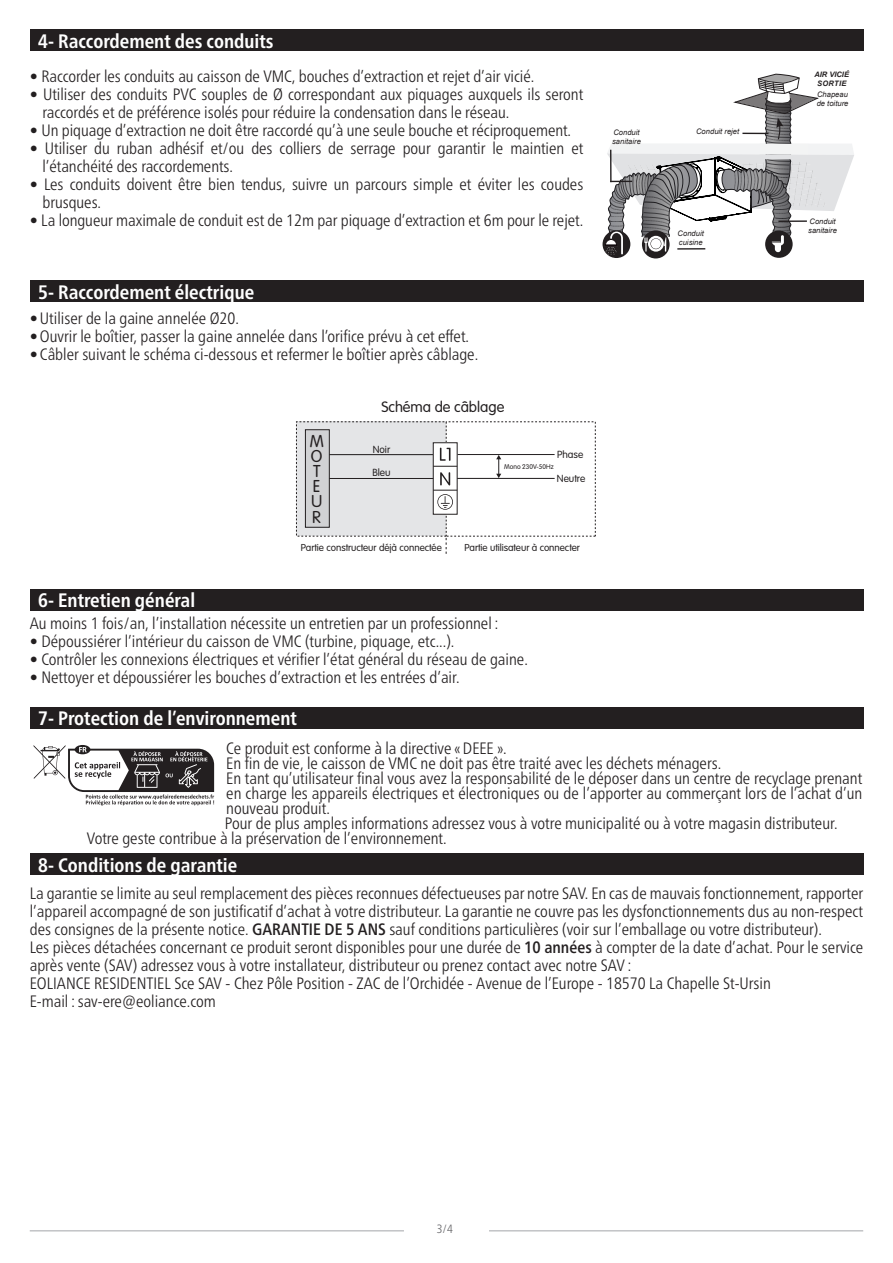
<style>
.page{position:relative;width:893px;height:1263px;background:#fff}
.page>*{position:absolute;margin:0;border:0;box-sizing:border-box;transform-origin:0 0}
.t1{font:700 condensed 19.5px "Frutiger Neue LT Pro";color:#fff}
.t2{font:16.8px/15.1px "VAG Rounded Lt";color:#231f20}
.t3{font:300 condensed 16.5px/18px "Frutiger Neue LT Pro";color:#231f20}
.t4{font:14.85px "VAG Rounded Lt";color:#231f20}
.t5{font:300 condensed 12px "Frutiger Neue LT Pro";color:#636366}
.t6{font:10.05px "VAG Rounded Lt";color:#231f20}
.t7{font:9.9px "VAG Rounded Lt";color:#231f20}
.t8{font:italic 7.65px/9.1px "Arial";color:#231f20}
.t9{font:italic 700 7.5px "Arial";letter-spacing:.015em;color:#231f20}
.t10{font:6.75px "VAG Rounded Lt";color:#231f20}
.s1{font-weight:500}
</style>
<div class="page">
<svg style="left:34px;top:745px;width:180px;height:60px"></svg>
<hr style="left:30px;top:1230px;width:374px;height:1px;background:#c2c3c6">
<hr style="left:489px;top:1230px;width:374px;height:1px;background:#c2c3c6">
<div style="left:296px;top:422px;width:150px;height:114px;background:#e4e5e7"></div>
<div style="left:305px;top:430px;width:24px;height:97px;background:#d1d2d4"></div>
<div style="left:305px;top:429px;width:25px;height:99px;border:1px solid #231f20"></div>
<svg style="left:446px;top:538px;width:1px;height:16px"></svg>
<div style="left:433px;top:443px;width:24px;height:71px;background:#fff"></div>
<div style="left:433px;top:442px;width:24px;height:72px;border:1px solid #231f20"></div>
<hr style="left:329px;top:478px;width:104px;height:1px;background:#231f20">
<hr style="left:329px;top:454px;width:104px;height:1px;background:#231f20">
<hr style="left:457px;top:478px;width:98px;height:1px;background:#231f20">
<hr style="left:457px;top:454px;width:98px;height:1px;background:#231f20">
<svg style="left:496px;top:455px;width:5px;height:23px"></svg>
<svg style="left:433px;top:448px;width:24px;height:62px"></svg>
<div style="left:765px;top:230px;width:28px;height:28px;background:#231f20;border-radius:50%"></div>
<svg style="left:603px;top:230px;width:27px;height:28px"></svg>
<div style="left:642px;top:230px;width:28px;height:28px;background:#231f20;border-radius:50%"></div>
<svg style="left:605px;top:74px;width:249px;height:180px"></svg>
<hr style="left:610px;top:150px;width:2px;height:32px;background:#231f20">
<div style="left:30px;top:30px;width:833px;height:21px;background:#231f20"></div>
<div style="left:30px;top:281px;width:833px;height:21px;background:#231f20"></div>
<div style="left:30px;top:854px;width:833px;height:21px;background:#231f20"></div>
<div style="left:30px;top:589px;width:833px;height:21px;background:#231f20"></div>
<div style="left:30px;top:707px;width:833px;height:21px;background:#231f20"></div>
<p class="t1" style="left:38px;top:30px;width:237px">4- Raccordement des conduits</p>
<p class="t3" style="left:30px;top:67px;width:506px">• Raccorder les conduits au caisson de VMC, bouches d’extraction et rejet d’air vicié.</p>
<p class="t3" style="left:43px;top:85px;width:542px;text-indent:-13px">• Utiliser des conduits PVC souples de Ø correspondant aux piquages auxquels ils seront raccordés et de préférence isolés pour réduire la condensation dans le réseau.</p>
<p class="t3" style="left:30px;top:121px;width:543px">• Un piquage d’extraction ne doit être raccordé qu’à une seule bouche et réciproquement.</p>
<p class="t3" style="left:43px;top:139px;width:542px;text-indent:-13px">• Utiliser du ruban adhésif et/ou des colliers de serrage pour garantir le maintien et l’étanchéité des raccordements.</p>
<p class="t3" style="left:43px;top:175px;width:542px;text-indent:-13px">• Les conduits doivent être bien tendus, suivre un parcours simple et éviter les coudes brusques.</p>
<p class="t3" style="left:30px;top:211px;width:555px">• La longueur maximale de conduit est de 12m par piquage d’extraction et 6m pour le rejet.</p>
<p class="t1" style="left:38px;top:280px;width:218px">5- Raccordement électrique</p>
<p class="t3" style="left:30px;top:309px;width:211px">•Utiliser de la gaine annelée Ø20.</p>
<p class="t3" style="left:30px;top:327px;width:441px">•Ouvrir le boîtier, passer la gaine annelée dans l’orifice prévu à cet effet.</p>
<p class="t3" style="left:30px;top:345px;width:450px">• Câbler suivant le schéma ci-dessous et refermer le boîtier après câblage.</p>
<p class="t4" style="left:382px;top:398px;width:124px">Schéma de câblage</p>
<p class="t1" style="left:38px;top:589px;width:158px">6- Entretien général</p>
<p class="t2" style="left:310px;top:433px;width:16px">M</p>
<p class="t6" style="left:373px;top:444px;width:19px">Noir</p>
<p class="t2" style="left:311px;top:448px;width:13px">O<br>T<br>E<br>U<br>R</p>
<p class="t7" style="left:301px;top:542px;width:142px">Partie constructeur déjà connectée</p>
<p class="t7" style="left:464px;top:542px;width:117px">Partie utilisateur à connecter</p>
<p class="t6" style="left:557px;top:449px;width:28px">Phase</p>
<p class="t10" style="left:504px;top:462px;width:51px">Mono 230V-50Hz</p>
<p class="t6" style="left:372px;top:467px;width:20px">Bleu</p>
<p class="t6" style="left:557px;top:472px;width:30px">Neutre</p>
<p class="t3" style="left:30px;top:614px;width:470px">Au moins 1 fois/an, l’installation nécessite un entretien par un professionnel :</p>
<p class="t3" style="left:30px;top:632px;width:426px">• Dépoussiérer l’intérieur du caisson de VMC (turbine, piquage, etc...).</p>
<p class="t3" style="left:30px;top:650px;width:500px">• Contrôler les connexions électriques et vérifier l’état général du réseau de gaine.</p>
<p class="t3" style="left:30px;top:668px;width:431px">• Nettoyer et dépoussiérer les bouches d’extraction et les entrées d’air.</p>
<p class="t1" style="left:38px;top:707px;width:260px">7- Protection de l’environnement</p>
<p class="t8" style="left:612px;top:128px;width:30px">Conduit sanitaire</p>
<p class="t8" style="left:696px;top:127px;width:45px">Conduit rejet</p>
<p class="t8" style="left:678px;top:228px;width:28px">Conduit cuisine</p>
<p class="t9" style="left:814px;top:69px;width:36px">AIR VICIÉ</p>
<p class="t9" style="left:817px;top:78px;width:31px">SORTIE</p>
<p class="t8" style="left:817px;top:90px;width:33px">Chapeau de toiture</p>
<p class="t8" style="left:808px;top:217px;width:30px">Conduit sanitaire</p>
<p class="t3" style="left:226px;top:739px;width:282px">Ce produit est conforme à la directive « DEEE ».</p>
<p class="t3" style="left:226px;top:754px;width:496px">En fin de vie, le caisson de VMC ne doit pas être traité avec les déchets ménagers.</p>
<p class="t3" style="left:226px;top:769px;width:637px">En tant qu’utilisateur final vous avez la responsabilité de le déposer dans un centre de recyclage prenant</p>
<p class="t3" style="left:226px;top:784px;width:638px">en charge les appareils électriques et électroniques ou de l’apporter au commerçant lors de l’achat d’un</p>
<p class="t3" style="left:226px;top:799px;width:105px">nouveau produit.</p>
<p class="t3" style="left:225px;top:814px;width:614px">Pour de plus amples informations adressez vous à votre municipalité ou à votre magasin distributeur.</p>
<p class="t3" style="left:87px;top:829px;width:361px">Votre geste contribue à la préservation de l’environnement.</p>
<p class="t1" style="left:38px;top:853px;width:201px">8- Conditions de garantie</p>
<p class="t3" style="left:30px;top:884px;width:835px">La garantie se limite au seul remplacement des pièces reconnues défectueuses par notre SAV. En cas de mauvais fonctionnement, rapporter l’appareil accompagné de son justificatif d’achat à votre distributeur. La garantie ne couvre pas les dysfonctionnements dus au non-respect des consignes de la présente notice. <span class="s1">GARANTIE DE 5 ANS</span> sauf conditions particulières (voir sur l’emballage ou votre distributeur).<br>Les pièces détachées concernant ce produit seront disponibles pour une durée de <span class="s1">10 années</span> à compter de la date d’achat. Pour le service après vente (SAV) adressez vous à votre installateur, distributeur ou prenez contact avec notre SAV :<br>EOLIANCE RESIDENTIEL Sce SAV - Chez Pôle Position - ZAC de l’Orchidée - Avenue de l’Europe - 18570 La Chapelle St-Ursin<br>E-mail : sav-ere@eoliance.com</p>
<p class="t5" style="left:437px;top:1222px;width:18px">3/4</p>
</div>
